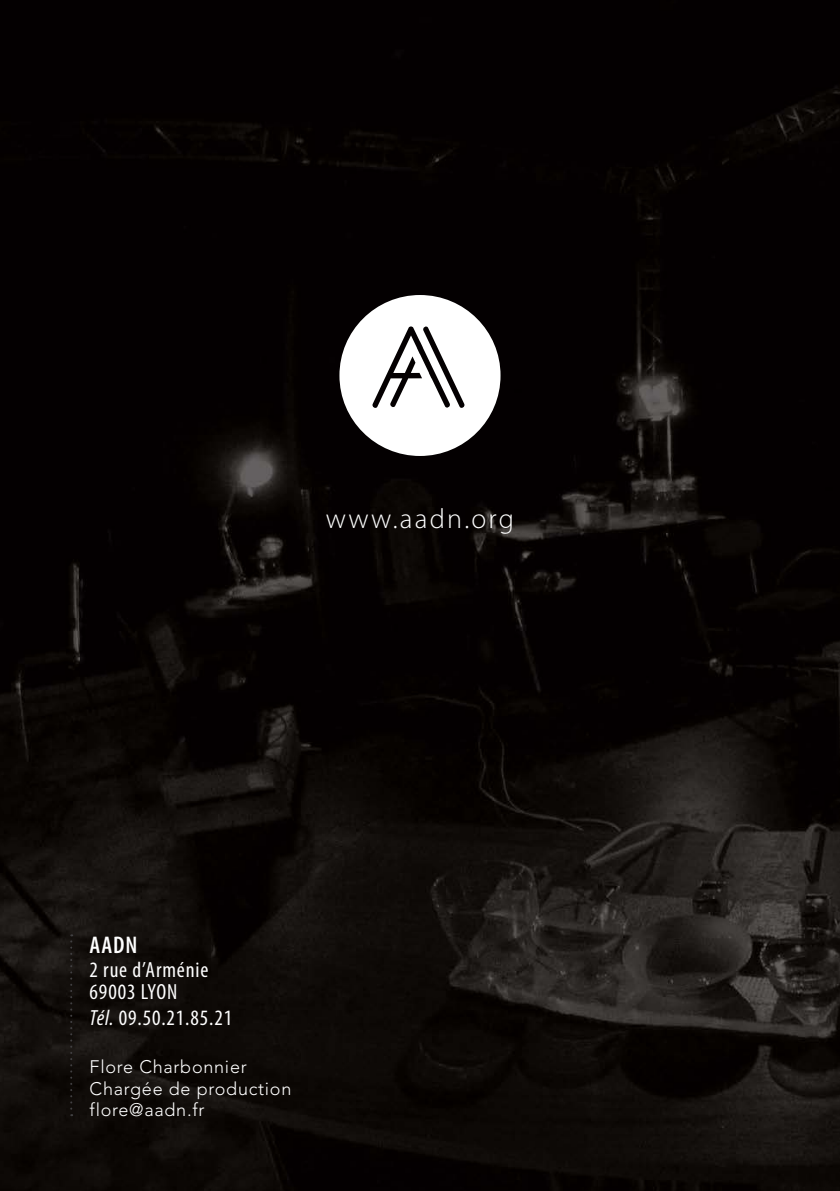
<style>
.page{position:relative;width:840px;height:1191px;background:#fff}
.page>*{position:absolute;margin:0;border:0;box-sizing:border-box;transform-origin:0 0}
.t1{font:300 28px "Myriad Pro";letter-spacing:.08em;color:#fff}
.t2{font:600 condensed 24.2px "Myriad Pro";color:#fff}
.t3{font:condensed 22px/22px "Myriad Pro";letter-spacing:.04em;color:#fff}
.t4{font:300 18px/21.6px "Avenir LT Std";letter-spacing:.04em;color:#fff}
.s1{font-style:italic}
</style>
<div class="page">
<img style="left:0;top:0;width:839px;height:1191px">
<svg style="left:339px;top:295px;width:161px;height:161px"></svg>
<svg style="left:70px;top:934px;width:2px;height:182px"></svg>
<h1 class="t1" style="left:326px;top:503px;width:189px">www.aadn.org</h1>
<h2 class="t2" style="left:90px;top:931px;width:49px">AADN</h2>
<p class="t3" style="left:90px;top:959px;width:120px">2 rue d’Arménie<br>69003 LYON</p>
<p class="t3" style="left:90px;top:1007px;width:144px"><span class="s1">Tél.</span> 09.50.21.85.21</p>
<p class="t4" style="left:90px;top:1056px;width:203px">Flore Charbonnier<br>Chargée de production flore@aadn.fr</p>
</div>
